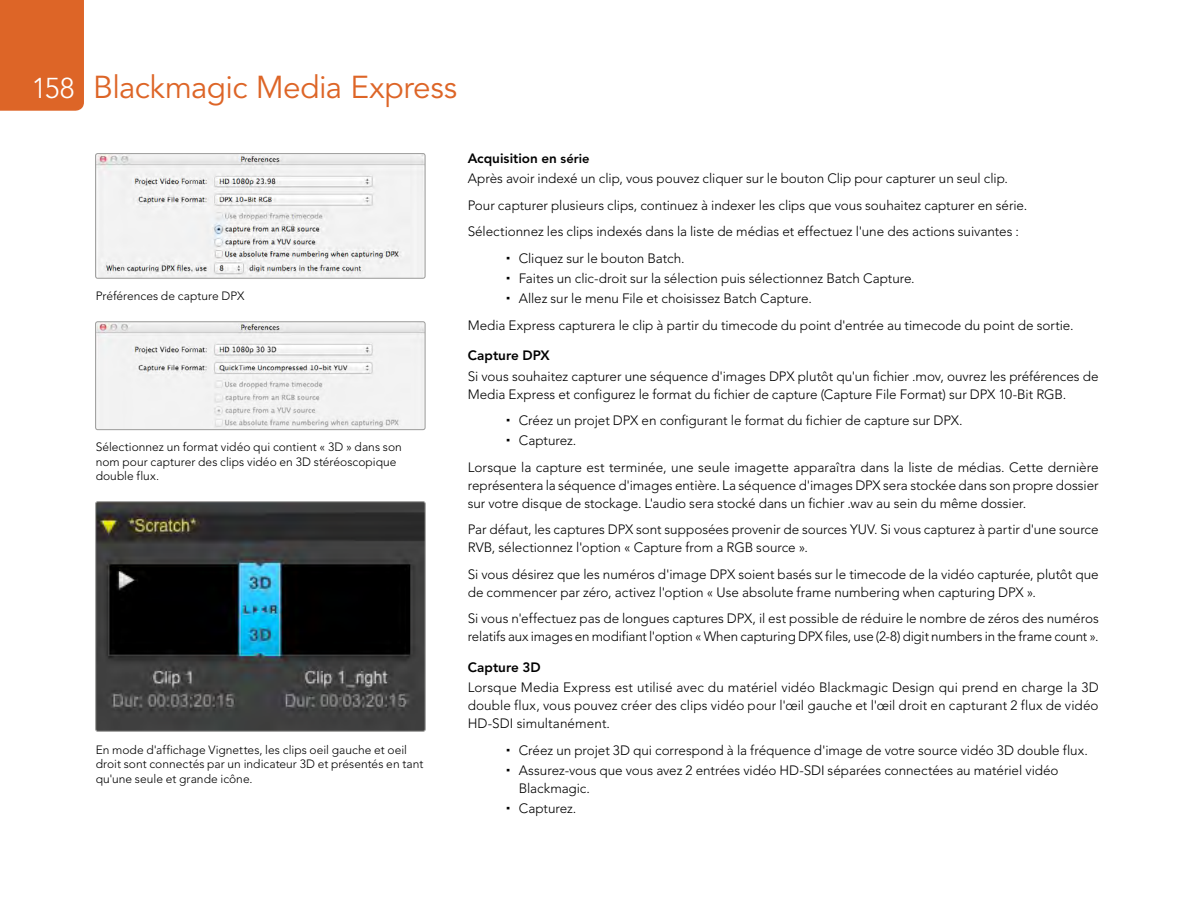
<style>
.page{position:relative;width:1188px;height:918px;background:#fff}
.page>*{position:absolute;margin:0;border:0;box-sizing:border-box;transform-origin:0 0}
.t1{font:31.5px "Avenir";letter-spacing:-.02em;color:#dd6527}
.t2{font:300 13.5px/18px "Avenir";letter-spacing:-.005em;color:#000}
.t3{font:800 13.5px "Avenir";color:#000}
.t4{font:300 12px/14.4px "Avenir";color:#000}
.s1{font-weight:300;font-size:28.5px;color:#fff}
.s2{font-weight:800}
.s3{font-weight:800;font-size:12.9px}
</style>
<div class="page">
<div style="left:0;top:0;width:84px;height:111px;background:#dd6527"></div>
<img style="left:97px;top:155px;width:327px;height:122px">
<div style="left:95px;top:153px;width:331px;height:126px;border:1px solid #9e9e9d;border-radius:2px"></div>
<img style="left:97px;top:503px;width:327px;height:227px">
<div style="left:95px;top:501px;width:331px;height:231px;border:1px solid #9e9e9d;border-radius:2px"></div>
<img style="left:97px;top:323px;width:327px;height:105px">
<div style="left:95px;top:321px;width:331px;height:109px;border:1px solid #9e9e9d;border-radius:2px"></div>
<h1 class="t1" style="left:32px;top:69px;width:427px"><span class="s1">158</span> Blackmagic Media Express</h1>
<p class="t4" style="left:96px;top:289px;width:150px">Préférences de capture DPX</p>
<p class="t4" style="left:96px;top:440px;width:308px">Sélectionnez un format vidéo qui contient « 3D » dans son nom pour capturer des clips vidéo en 3D stéréoscopique double flux.</p>
<p class="t4" style="left:96px;top:742px;width:329px">En mode d'affichage Vignettes, les clips oeil gauche et oeil droit sont connectés par un indicateur 3D et présentés en tant qu'une seule et grande icône.</p>
<p class="t2" style="left:468px;top:149px;width:542px;line-height:20.1px"><span class="s2">Acquisition en</span> <span class="s3">série<br></span>Après avoir indexé un clip, vous pouvez cliquer sur le bouton Clip pour capturer un seul clip.</p>
<p class="t2" style="left:468px;top:196px;width:561px">Pour capturer plusieurs clips, continuez à indexer les clips que vous souhaitez capturer en série.</p>
<p class="t2" style="left:468px;top:223px;width:553px">Sélectionnez les clips indexés dans la liste de médias et effectuez l'une des actions suivantes :</p>
<p class="t2" style="left:519px;top:249px;width:167px">Cliquez sur le bouton Batch.</p>
<p class="t2" style="left:519px;top:268px;width:398px;line-height:20.1px">Faites un clic-droit sur la sélection puis sélectionnez Batch Capture.<br>Allez sur le menu File et choisissez Batch Capture.</p>
<p class="t2" style="left:468px;top:316px;width:607px">Media Express capturera le clip à partir du timecode du point d'entrée au timecode du point de sortie.</p>
<p class="t3" style="left:468px;top:348px;width:84px">Capture DPX</p>
<p class="t2" style="left:468px;top:367px;width:632px">Si vous souhaitez capturer une séquence d'images DPX plutôt qu'un fichier .mov, ouvrez les préférences de<br>Media Express et configurez le format du fichier de capture (Capture File Format) sur DPX 10-Bit RGB.</p>
<p class="t2" style="left:519px;top:410px;width:446px;line-height:20.1px">Créez un projet DPX en configurant le format du fichier de capture sur DPX.<br>Capturez.</p>
<p class="t2" style="left:468px;top:458px;width:633px;text-align:justify">Lorsque la capture est terminée, une seule imagette apparaîtra dans la liste de médias. Cette dernière représentera la séquence d'images entière. La séquence d'images DPX sera stockée dans son propre dossier sur votre disque de stockage. L'audio sera stocké dans un fichier .wav au sein du même dossier.</p>
<p class="t2" style="left:468px;top:521px;width:632px">Par défaut, les captures DPX sont supposées provenir de sources YUV. Si vous capturez à partir d'une source<br>RVB, sélectionnez l'option « Capture from a RGB source ».</p>
<p class="t2" style="left:468px;top:565px;width:632px">Si vous désirez que les numéros d'image DPX soient basés sur le timecode de la vidéo capturée, plutôt que de commencer par zéro, activez l'option « Use absolute frame numbering when capturing DPX ».</p>
<p class="t2" style="left:468px;top:610px;width:633px">Si vous n'effectuez pas de longues captures DPX, il est possible de réduire le nombre de zéros des numéros relatifs aux images en modifiant l'option « When capturing DPX files, use (2-8) digit numbers in the frame count ».</p>
<p class="t3" style="left:468px;top:659px;width:74px">Capture 3D</p>
<p class="t2" style="left:468px;top:678px;width:632px;text-align:justify">Lorsque Media Express est utilisé avec du matériel vidéo Blackmagic Design qui prend en charge la 3D double flux, vous pouvez créer des clips vidéo pour l'œil gauche et l'œil droit en capturant 2 flux de vidéo HD-SDI simultanément.</p>
<p class="t2" style="left:519px;top:740px;width:571px;line-height:20.1px">Créez un projet 3D qui correspond à la fréquence d'image de votre source vidéo 3D double flux.<br>Assurez-vous que vous avez 2 entrées vidéo HD-SDI séparées connectées au matériel vidéo</p>
<p class="t2" style="left:519px;top:778px;width:73px;line-height:20.1px">Blackmagic.<br>Capturez.</p>
</div>
